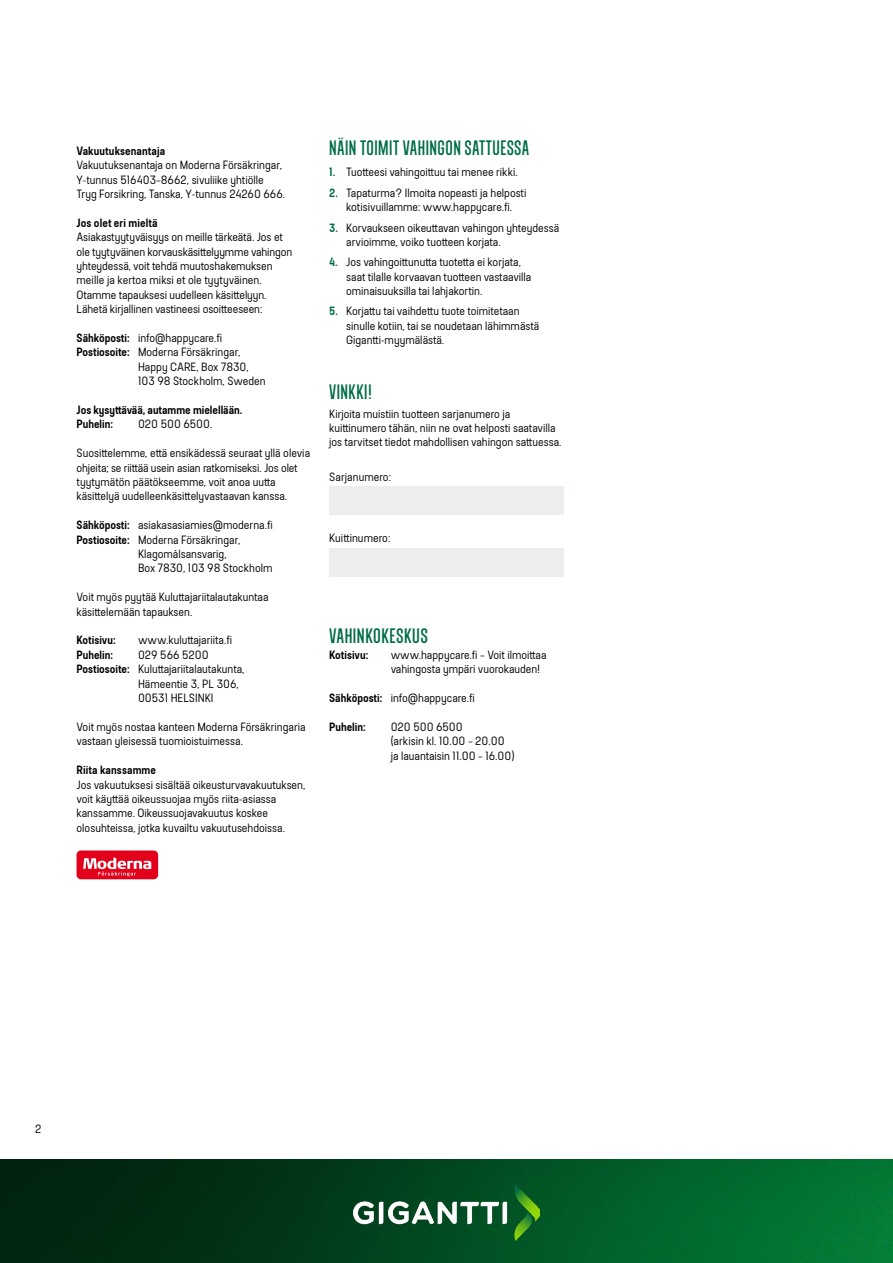
<style>
.page{position:relative;width:893px;height:1263px;background:#fff}
.page>*{position:absolute;margin:0;border:0;box-sizing:border-box;transform-origin:0 0}
.t1{font:500 19.5px "Elkjop Condensed";letter-spacing:.025em;color:#006d46;scale:.96 1}
.t2{font:500 19.5px "Elkjop Condensed";letter-spacing:.025em;color:#006d46}
.t3{font:12px/14.4px "Elkjop Bodytext";color:#000}
.t4{font:600 12px/14.4px "Elkjop Bodytext";color:#000}
.s1{font-weight:600}
.s2{font-weight:600;color:#006d46}
</style>
<div class="page">
<img style="left:0;top:1160px;width:893px;height:103px">
<div style="left:329px;top:486px;width:235px;height:29px;background:#eceded"></div>
<div style="left:329px;top:548px;width:235px;height:28px;background:#eceded"></div>
<div style="left:77px;top:850px;width:81px;height:29px;background:#e2001a;border-radius:4px"></div>
<svg style="left:83px;top:857px;width:68px;height:19px"></svg>
<img style="left:353px;top:1184px;width:187px;height:56px">
<p class="t4" style="left:77px;top:144px;width:90px">Vakuutuksenantaja</p>
<p class="t3" style="left:77px;top:158px;width:210px">Vakuutuksenantaja on Moderna Försäkringar,<br>Y-tunnus 516403–8662, sivuliike yhtiölle<br>Tryg Forsikring, Tanska, Y-tunnus 24260 666.</p>
<p class="t4" style="left:77px;top:216px;width:83px">Jos olet eri mieltä</p>
<p class="t3" style="left:77px;top:230px;width:217px">Asiakastyytyväisyys on meille tärkeätä. Jos et ole tyytyväinen korvauskäsittelyymme vahingon yhteydessä, voit tehdä muutoshakemuksen meille ja kertoa miksi et ole tyytyväinen.<br>Otamme tapauksesi uudelleen käsittelyyn.<br>Lähetä kirjallinen vastineesi osoitteeseen:</p>
<p class="t3" style="left:77px;top:331px;width:147px"><span class="s1">Sähköposti:</span> info@happycare.fi</p>
<p class="t3" style="left:77px;top:345px;width:165px"><span class="s1">Postiosoite:</span> Moderna Försäkringar,</p>
<p class="t3" style="left:138px;top:360px;width:112px">Happy CARE, Box 7830,</p>
<p class="t3" style="left:138px;top:374px;width:129px">103 98 Stockholm, Sweden</p>
<p class="t4" style="left:77px;top:403px;width:167px">Jos kysyttävää, autamme mielellään.<br>Puhelin:</p>
<p class="t3" style="left:138px;top:417px;width:76px">020 500 6500.</p>
<p class="t3" style="left:77px;top:446px;width:235px">Suosittelemme, että ensikädessä seuraat yllä olevia ohjeita; se riittää usein asian ratkomiseksi. Jos olet tyytymätön päätökseemme, voit anoa uutta käsittelyä uudelleenkäsittelyvastaavan kanssa.</p>
<p class="t3" style="left:77px;top:518px;width:198px"><span class="s1">Sähköposti:</span> asiakasasiamies@moderna.fi</p>
<p class="t3" style="left:77px;top:533px;width:165px"><span class="s1">Postiosoite:</span> Moderna Försäkringar,</p>
<p class="t3" style="left:138px;top:547px;width:90px">Klagomålsansvarig,</p>
<p class="t3" style="left:138px;top:561px;width:136px">Box 7830, 103 98 Stockholm</p>
<p class="t3" style="left:77px;top:590px;width:193px">Voit myös pyytää Kuluttajariitalautakuntaa käsittelemään tapauksen.</p>
<p class="t4" style="left:77px;top:633px;width:41px">Kotisivu:</p>
<p class="t3" style="left:138px;top:633px;width:96px">www.kuluttajariita.fi</p>
<p class="t4" style="left:77px;top:648px;width:38px">Puhelin:</p>
<p class="t3" style="left:138px;top:648px;width:72px">029 566 5200</p>
<p class="t3" style="left:77px;top:662px;width:169px"><span class="s1">Postiosoite:</span> Kuluttajariitalautakunta,</p>
<p class="t3" style="left:138px;top:677px;width:102px">Hämeentie 3, PL 306,</p>
<p class="t3" style="left:138px;top:691px;width:77px">00531 HELSINKI</p>
<p class="t3" style="left:77px;top:720px;width:231px">Voit myös nostaa kanteen Moderna Försäkringaria vastaan yleisessä tuomioistuimessa.</p>
<p class="t4" style="left:77px;top:763px;width:81px">Riita kanssamme</p>
<p class="t3" style="left:77px;top:777px;width:230px">Jos vakuutuksesi sisältää oikeusturvavakuutuksen, voit käyttää oikeussuojaa myös riita-asiassa kanssamme. Oikeussuojavakuutus koskee olosuhteissa, jotka kuvailtu vakuutusehdoissa.</p>
<h1 class="t1" style="left:329px;top:137px;width:210px">NÄIN TOIMIT VAHINGON SATTUESSA</h1>
<p class="t3" style="left:329px;top:165px;width:190px"><span class="s2">1.</span> Tuotteesi vahingoittuu tai menee rikki.</p>
<p class="t3" style="left:329px;top:186px;width:199px;text-align:center"><span class="s2">2.</span> Tapaturma? Ilmoita nopeasti ja helposti kotisivuillamme: www.happycare.fi.</p>
<p class="t3" style="left:346px;top:220px;width:215px;text-indent:-17px"><span class="s2">3.</span> Korvaukseen oikeuttavan vahingon yhteydessä arvioimme, voiko tuotteen korjata.</p>
<p class="t3" style="left:346px;top:255px;width:187px;text-indent:-17px"><span class="s2">4.</span> Jos vahingoittunutta tuotetta ei korjata, saat tilalle korvaavan tuotteen vastaavilla ominaisuuksilla tai lahjakortin.</p>
<p class="t3" style="left:346px;top:304px;width:194px;text-indent:-17px"><span class="s2">5.</span> Korjattu tai vaihdettu tuote toimitetaan sinulle kotiin, tai se noudetaan lähimmästä<br>Gigantti-myymälästä.</p>
<h1 class="t1" style="left:329px;top:381px;width:46px">VINKKI!</h1>
<p class="t3" style="left:329px;top:406px;width:234px">Kirjoita muistiin tuotteen sarjanumero ja kuittinumero tähän, niin ne ovat helposti saatavilla jos tarvitset tiedot mahdollisen vahingon sattuessa.</p>
<p class="t3" style="left:329px;top:470px;width:63px">Sarjanumero:</p>
<p class="t3" style="left:329px;top:531px;width:63px">Kuittinumero:</p>
<h1 class="t2" style="left:329px;top:625px;width:100px">VAHINKOKESKUS</h1>
<p class="t4" style="left:329px;top:648px;width:41px">Kotisivu:</p>
<p class="t3" style="left:391px;top:648px;width:157px">www.happycare.fi – Voit ilmoittaa vahingosta ympäri vuorokauden!</p>
<p class="t3" style="left:329px;top:691px;width:147px"><span class="s1">Sähköposti:</span> info@happycare.fi</p>
<p class="t4" style="left:329px;top:720px;width:38px">Puhelin:</p>
<p class="t3" style="left:391px;top:720px;width:125px">020 500 6500<br>(arkisin kl. 10.00 – 20.00 ja lauantaisin 11.00 – 16.00)</p>
<p class="t3" style="left:35px;top:1121px;width:8px">2</p>
</div>
